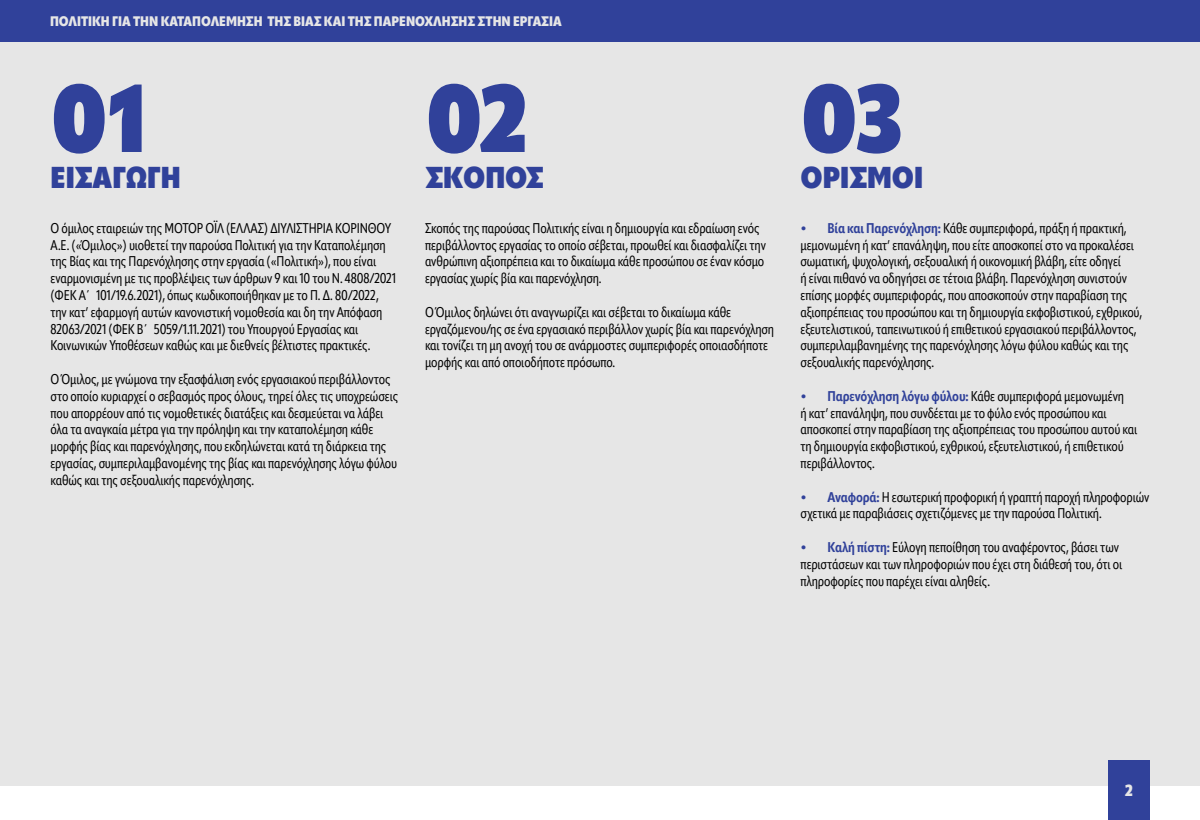
<style>
.page{position:relative;width:1200px;height:820px;background:#fff}
.page>*{position:absolute;margin:0;border:0;box-sizing:border-box;transform-origin:0 0}
.t1{font:800 94.6px "Apparat Cond";color:#30419a}
.t2{font:800 30px "Apparat Cond";color:#30419a}
.t3{font:900 16px "Apparat Cond";color:#e6e6e6}
.t4{font:14px/16.8px "Apparat Cond";letter-spacing:-.01em;color:#000}
.t5{font:900 13.7px "Apparat Cond";color:#e6e6e6}
.s1{font-weight:700;color:#30419a}
</style>
<div class="page">
<div style="left:0;top:41px;width:1200px;height:745px;background:#e6e6e6"></div>
<div style="left:0;top:0;width:1200px;height:41px;background:#30419a"></div>
<div style="left:1108px;top:760px;width:42px;height:60px;background:#30419a"></div>
<p class="t5" style="left:50px;top:13px;width:513px">ΠΟΛΙΤΙΚΉ ΓΙΑ ΤΗΝ ΚΑΤΑΠΟΛΈΜΗΣΗ ΤΗΣ ΒΊΑΣ ΚΑΙ ΤΗΣ ΠΑΡΕΝΌΧΛΗΣΗΣ ΣΤΗΝ ΕΡΓΑΣΊΑ</p>
<h1 class="t1" style="left:50px;top:60px;width:98px">01</h1>
<h1 class="t1" style="left:426px;top:60px;width:103px">02</h1>
<h2 class="t2" style="left:50px;top:159px;width:132px">ΕΙΣΑΓΩΓΉ</h2>
<p class="t4" style="left:50px;top:220px;width:347px">Ο όμιλος εταιρειών της ΜΟΤΟΡ ΟΪΛ (ΕΛΛΑΣ) ΔΙΥΛΙΣΤΗΡΙΑ ΚΟΡΙΝΘΟΥ Α.Ε. («Όμιλος») υιοθετεί την παρούσα Πολιτική για την Καταπολέμηση της Βίας και της Παρενόχλησης στην εργασία («Πολιτική»), που είναι εναρμονισμένη με τις προβλέψεις των άρθρων 9 και 10 του Ν. 4808/2021 (ΦΕΚ Α΄ 101/19.6.2021), όπως κωδικοποιήθηκαν με το Π. Δ. 80/2022, την κατ’ εφαρμογή αυτών κανονιστική νομοθεσία και δη την Απόφαση 82063/2021 (ΦΕΚ Β΄ 5059/1.11.2021) του Υπουργού Εργασίας και Κοινωνικών Υποθέσεων καθώς και με διεθνείς βέλτιστες πρακτικές.</p>
<p class="t4" style="left:50px;top:371px;width:349px">Ο Όμιλος, με γνώμονα την εξασφάλιση ενός εργασιακού περιβάλλοντος στο οποίο κυριαρχεί ο σεβασμός προς όλους, τηρεί όλες τις υποχρεώσεις που απορρέουν από τις νομοθετικές διατάξεις και δεσμεύεται να λάβει όλα τα αναγκαία μέτρα για την πρόληψη και την καταπολέμηση κάθε μορφής βίας και παρενόχλησης, που εκδηλώνεται κατά τη διάρκεια της εργασίας, συμπεριλαμβανομένης της βίας και παρενόχλησης λόγω φύλου καθώς και της σεξουαλικής παρενόχλησης.</p>
<h2 class="t2" style="left:426px;top:159px;width:119px">ΣΚΟΠΌΣ</h2>
<p class="t4" style="left:425px;top:220px;width:342px">Σκοπός της παρούσας Πολιτικής είναι η δημιουργία και εδραίωση ενός περιβάλλοντος εργασίας το οποίο σέβεται, προωθεί και διασφαλίζει την ανθρώπινη αξιοπρέπεια και το δικαίωμα κάθε προσώπου σε έναν κόσμο εργασίας χωρίς βία και παρενόχληση.</p>
<p class="t4" style="left:425px;top:304px;width:351px">Ο Όμιλος δηλώνει ότι αναγνωρίζει και σέβεται το δικαίωμα κάθε εργαζόμενου/ης σε ένα εργασιακό περιβάλλον χωρίς βία και παρενόχληση και τονίζει τη μη ανοχή του σε ανάρμοστες συμπεριφορές οποιασδήποτε μορφής και από οποιοδήποτε πρόσωπο.</p>
<h1 class="t1" style="left:800px;top:60px;width:103px">03</h1>
<h2 class="t2" style="left:800px;top:159px;width:121px">ΟΡΙΣΜΟΊ</h2>
<p class="t4" style="left:800px;top:220px;width:343px"><span class="s1">• Βία και Παρενόχληση:</span> Κάθε συμπεριφορά, πράξη ή πρακτική, μεμονωμένη ή κατ’ επανάληψη, που είτε αποσκοπεί στο να προκαλέσει σωματική, ψυχολογική, σεξουαλική ή οικονομική βλάβη, είτε οδηγεί<br>ή είναι πιθανό να οδηγήσει σε τέτοια βλάβη. Παρενόχληση συνιστούν επίσης μορφές συμπεριφοράς, που αποσκοπούν στην παραβίαση της αξιοπρέπειας του προσώπου και τη δημιουργία εκφοβιστικού, εχθρικού, εξευτελιστικού, ταπεινωτικού ή επιθετικού εργασιακού περιβάλλοντος, συμπεριλαμβανημένης της παρενόχλησης λόγω φύλου καθώς και της σεξουαλικής παρενόχλησης.</p>
<p class="t4" style="left:800px;top:388px;width:338px"><span class="s1">• Παρενόχληση λόγω φύλου:</span> Κάθε συμπεριφορά μεμονωμένη<br>ή κατ’ επανάληψη, που συνδέεται με το φύλο ενός προσώπου και αποσκοπεί στην παραβίαση της αξιοπρέπειας του προσώπου αυτού και τη δημιουργία εκφοβιστικού, εχθρικού, εξευτελιστικού, ή επιθετικού περιβάλλοντος.</p>
<p class="t4" style="left:800px;top:488px;width:350px"><span class="s1">• Αναφορά:</span> Η εσωτερική προφορική ή γραπτή παροχή πληροφοριών σχετικά με παραβιάσεις σχετιζόμενες με την παρούσα Πολιτική.</p>
<p class="t4" style="left:800px;top:539px;width:323px"><span class="s1">• Καλή πίστη:</span> Εύλογη πεποίθηση του αναφέροντος, βάσει των περιστάσεων και των πληροφοριών που έχει στη διάθεσή του, ότι οι πληροφορίες που παρέχει είναι αληθείς.</p>
<p class="t3" style="left:1125px;top:781px;width:9px">2</p>
</div>
